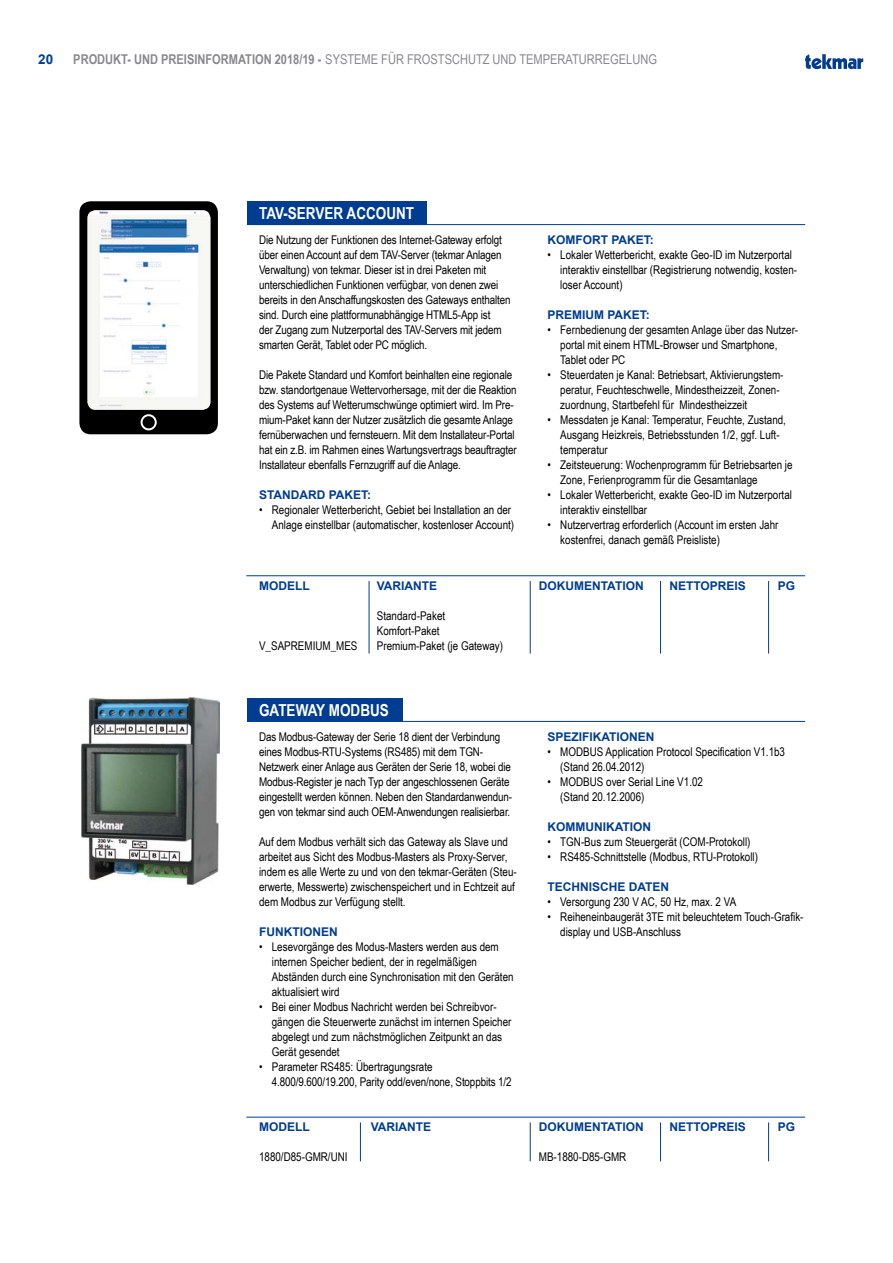
<style>
.page{position:relative;width:893px;height:1263px;background:#fff}
.page>*{position:absolute;margin:0;border:0;box-sizing:border-box;transform-origin:0 0}
.t1{font:700 16.5px "Arial Narrow";color:#fff}
.t2{font:13.5px "Arial Narrow";color:#87888a}
.t3{font:700 13.5px "Arial";color:#003d90}
.t4{font:12px/15px "Arial Narrow";color:#000}
.t5{font:700 12px "Arial";color:#003d90}
.s1{font-weight:700}
</style>
<div class="page">
<svg style="left:805px;top:54px;width:58px;height:15px"></svg>
<img style="left:81px;top:698px;width:139px;height:186px">
<div style="left:247px;top:698px;width:156px;height:23px;background:#003d90"></div>
<hr style="left:247px;top:721px;width:558px;height:1px;background:#003d90">
<div style="left:247px;top:201px;width:179px;height:24px;background:#003d90"></div>
<hr style="left:247px;top:224px;width:558px;height:1px;background:#003d90">
<div style="left:79px;top:201px;width:139px;height:233px;background:#000;border-radius:11px"></div>
<img style="left:87px;top:210px;width:123px;height:200px">
<div style="left:141px;top:414px;width:16px;height:16px;border:2px solid #fff;border-radius:50%"></div>
<hr style="left:246px;top:575px;width:559px;height:1px;background:#003d90">
<hr style="left:369px;top:581px;width:1px;height:72px;background:#003d90">
<hr style="left:530px;top:581px;width:1px;height:72px;background:#003d90">
<hr style="left:660px;top:581px;width:1px;height:72px;background:#003d90">
<hr style="left:768px;top:581px;width:1px;height:72px;background:#003d90">
<hr style="left:246px;top:1117px;width:559px;height:1px;background:#003d90">
<hr style="left:360px;top:1122px;width:1px;height:39px;background:#003d90">
<hr style="left:530px;top:1122px;width:1px;height:39px;background:#003d90">
<hr style="left:660px;top:1122px;width:1px;height:39px;background:#003d90">
<hr style="left:768px;top:1122px;width:1px;height:39px;background:#003d90">
<p class="t3" style="left:38px;top:50px;width:17px">20</p>
<p class="t2" style="left:73px;top:49px;width:585px"><span class="s1">PRODUKT- UND PREISINFORMATION 2018/19 -</span> Systeme für Frostschutz und Temperaturregelung</p>
<h1 class="t1" style="left:259px;top:200px;width:99px">TAV-SERVER ACCOUNT</h1>
<p class="t4" style="left:259px;top:232px;width:253px">Die Nutzung der Funktionen des Internet-Gateway erfolgt über einen Account auf dem TAV-Server (tekmar Anlagen Verwaltung) von tekmar. Dieser ist in drei Paketen mit unterschiedlichen Funktionen verfügbar, von denen zwei bereits in den Anschaffungskosten des Gateways enthalten sind. Durch eine plattformunabhängige HTML</p>
<p class="t4" style="left:259px;top:307px;width:244px;text-indent:194px">5-App ist der Zugang zum Nutzerportal des TAV-Servers mit jedem smarten Gerät, Tablet oder PC möglich.</p>
<p class="t4" style="left:259px;top:367px;width:259px">Die Pakete Standard und Komfort beinhalten eine regionale bzw. standortgenaue Wettervorhersage, mit der die Reaktion des Systems auf Wetterumschwünge optimiert wird. Im Pre&shy;mium-Paket kann der Nutzer zusätzlich die gesamte Anlage fernüberwachen und fernsteuern. Mit dem Installateur-Portal hat ein z.B. im Rahmen eines Wartungsvertrags beauftragter Installateur ebenfalls Fernzugriff auf die Anlage.</p>
<p class="t5" style="left:259px;top:487px;width:18px">STANDARD</p>
<p class="t5" style="left:329px;top:487px;width:44px">PAKET:</p>
<p class="t4" style="left:259px;top:502px;width:257px;text-align:right">• Regionaler Wetterbericht, Gebiet bei Installation an der<br>Anlage einstellbar (automatischer, kostenloser Account)</p>
<p class="t5" style="left:547px;top:232px;width:45px">KOM FORT</p>
<p class="t5" style="left:611px;top:232px;width:44px">PAKET:</p>
<p class="t4" style="left:560px;top:247px;width:238px;text-indent:-13px">• Lokaler Wetterbericht, exakte Geo-ID im Nutzerportal interaktiv einstellbar (Registrierung notwendig, kosten&shy;loser Account)</p>
<p class="t5" style="left:547px;top:307px;width:9px">PREMI</p>
<p class="t5" style="left:585px;top:307px;width:66px">UMPAKET:</p>
<p class="t4" style="left:560px;top:322px;width:239px;text-indent:-13px">• Fernbedienung der gesamten Anlage über das Nutzer&shy;portal mit einem HTML</p>
<p class="t4" style="left:660px;top:337px;width:119px">-Browser und Smartphone,</p>
<p class="t4" style="left:560px;top:352px;width:59px">Tablet oder PC</p>
<p class="t4" style="left:560px;top:367px;width:225px;text-indent:-13px">• Steuerdaten je Kanal: Betriebsart, Aktivierungstem&shy;peratur, Feuchteschwelle, Mindestheizzeit, Zonen&shy;zuordnung, Startbefehl für Mindestheizzeit</p>
<p class="t4" style="left:560px;top:412px;width:227px;text-indent:-13px">• Messdaten je Kanal: Temperatur, Feuchte, Zustand,<br>Ausgang Heizkreis, Betriebsstunden 1/2, ggf. Luft&shy;temperatur</p>
<p class="t4" style="left:560px;top:457px;width:234px;text-indent:-13px">• Zeitsteuerung: Wochenprogramm für Betriebsarten je<br>Zone, Ferienprogramm für die Gesamtanlage</p>
<p class="t4" style="left:560px;top:487px;width:233px;text-indent:-13px">• Lokaler Wetterbericht, exakte Geo-ID im Nutzerportal interaktiv einstellbar</p>
<p class="t4" style="left:560px;top:517px;width:220px;text-indent:-13px">• Nutzervertrag erforderlich (Account im ersten Jahr kostenfrei, danach gemäß Preisliste)</p>
<p class="t5" style="left:259px;top:578px;width:10px">MODE</p>
<p class="t5" style="left:295px;top:578px;width:16px">LL</p>
<p class="t5" style="left:377px;top:578px;width:62px">VARIANTE</p>
<p class="t5" style="left:539px;top:578px;width:45px">DOKUMENTATIONNETTOPREI</p>
<p class="t5" style="left:738px;top:578px;width:29px">S P</p>
<p class="t5" style="left:786px;top:578px;width:11px">G</p>
<p class="t4" style="left:377px;top:608px;width:70px">Standard-Paket<br>Komfort-Paket</p>
<p class="t4" style="left:259px;top:638px;width:27px">V_SAPREM</p>
<p class="t4" style="left:313px;top:638px;width:192px">IUM_MES Premium-Paket (je Gateway)</p>
<h1 class="t1" style="left:259px;top:697px;width:11px">GATEWAY</h1>
<h1 class="t1" style="left:329px;top:697px;width:11px">MODBUS</h1>
<p class="t4" style="left:259px;top:729px;width:254px">Das Modbus-Gateway der Serie 18 dient der Verbindung eines Modbus-RTU-Systems (RS485) mit dem TGN-Netzwerk einer Anlage aus Geräten der Serie 18, wobei die Modbus-Register je nach Typ der angeschlossenen Geräte eingestellt werden können. Neben den Standardanwendun&shy;gen von tekmar sind auch OEM</p>
<p class="t4" style="left:394px;top:804px;width:118px">-Anwendungen realisierbar.</p>
<p class="t4" style="left:259px;top:834px;width:259px">Auf dem Modbus verhält sich das Gateway als Slave und arbeitet aus Sicht des Modbus-Masters als Proxy-Server, indem es alle Werte zu und von den tekmar-Geräten (Steu&shy;erwerte, Messwerte) zwischenspeichert und in Echtzeit auf dem Modbus zur Verfügung stellt.</p>
<p class="t5" style="left:259px;top:924px;width:42px">FUNKTIONEN</p>
<p class="t4" style="left:272px;top:939px;width:243px;text-indent:-13px">• Lesevorgänge des Modus-Masters werden aus dem internen Speicher bedient, der in regelmäßigen Abständen durch eine Synchronisation mit den Geräten aktualisiert wird</p>
<p class="t4" style="left:272px;top:999px;width:241px;text-indent:-13px">• Bei einer Modbus Nachricht werden bei Schreibvor&shy;gängen die Steuerwerte zunächst im internen Speicher abgelegt und zum nächstmöglichen Zeitpunkt an das Gerät gesendet</p>
<p class="t4" style="left:272px;top:1059px;width:241px;text-indent:-13px">• Parameter RS485: Übertragungsrate<br>4.800/9.600/19.200, Parity odd/even/none, Stoppbits 1/2</p>
<p class="t5" style="left:547px;top:729px;width:16px">SPEZI</p>
<p class="t5" style="left:582px;top:729px;width:28px">FIKATIONEN</p>
<p class="t4" style="left:560px;top:744px;width:226px;text-indent:-13px">• MODBUS Application Protocol Specification V1.1b3 (Stand 26.04.2012)</p>
<p class="t4" style="left:560px;top:774px;width:144px;text-indent:-13px">• MODBUS over Serial Line V1.02 (Stand 20.12.2006)</p>
<p class="t5" style="left:547px;top:819px;width:19px">KOMM</p>
<p class="t5" style="left:585px;top:819px;width:38px">UNIKATION</p>
<p class="t4" style="left:547px;top:834px;width:205px">• TGN-Bus zum Steuergerät (COM-Protokoll)</p>
<p class="t4" style="left:547px;top:849px;width:212px">• RS485-Schnittstelle (Modbus, RTU-Protokoll)</p>
<p class="t5" style="left:547px;top:879px;width:91px">TECHNISCHE DATEN</p>
<p class="t4" style="left:547px;top:894px;width:190px">• Versorgung 230 V AC, 50 Hz, max. 2 VA</p>
<p class="t4" style="left:560px;top:909px;width:245px;text-indent:-13px">• Reiheneinbaugerät 3TE mit beleuchtetem Touch-Grafik&shy;display und USB-Anschluss</p>
<p class="t5" style="left:259px;top:1119px;width:10px">MODE</p>
<p class="t5" style="left:295px;top:1119px;width:16px">LL</p>
<p class="t5" style="left:371px;top:1119px;width:62px">VARIANTE</p>
<p class="t5" style="left:539px;top:1119px;width:45px">DOKUMENTATIONNETTOPREI</p>
<p class="t5" style="left:738px;top:1119px;width:29px">S P</p>
<p class="t5" style="left:786px;top:1119px;width:11px">G</p>
<p class="t4" style="left:259px;top:1149px;width:55px">1880/D85-GMR</p>
<p class="t4" style="left:328px;top:1149px;width:28px">/UN I M</p>
<p class="t4" style="left:547px;top:1149px;width:63px">B-1880-D85-GMR</p>
</div>
